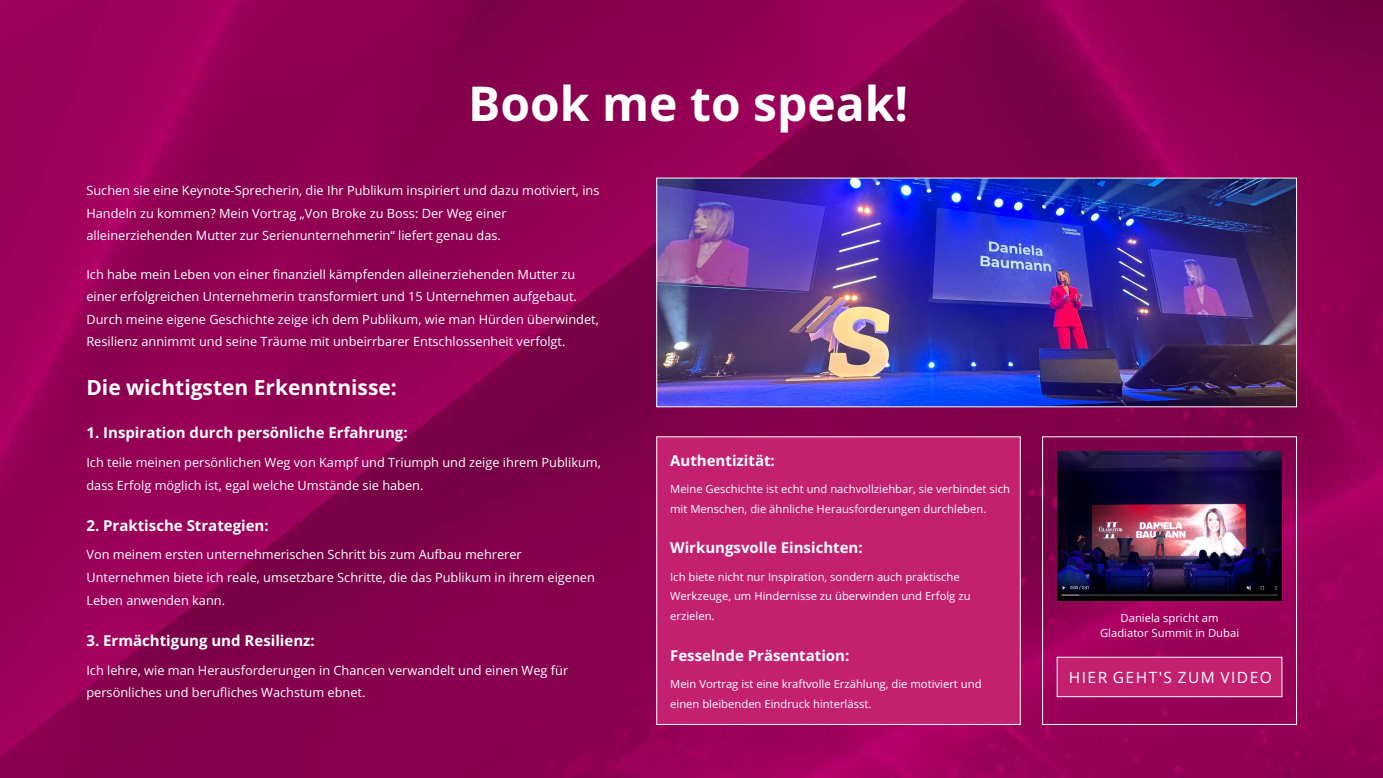
<style>
.page{position:relative;width:1383px;height:778px;background:#fff}
.page>*{position:absolute;margin:0;border:0;box-sizing:border-box;transform-origin:0 0}
.t1{font:700 48px "Open Sans";color:#fff}
.t2{font:700 21px "Open Sans";color:#fff}
.t3{font:15.6px "Open Sans";letter-spacing:.095em;color:#fff}
.t4{font:700 15px "Open Sans";color:#fff}
.t5{font:12.75px/22.5px "Open Sans";color:#fff}
.t6{font:11.25px/20px "Open Sans";color:#fff}
</style>
<div class="page">
<img style="left:0;top:0;width:1382px;height:778px">
<img style="left:658px;top:180px;width:636px;height:225px">
<div style="left:656px;top:436px;width:365px;height:289px;background:#c32170"></div>
<img style="left:1057px;top:451px;width:224px;height:150px">
<div style="left:1042px;top:436px;width:254px;height:289px;border:1px solid #fff"></div>
<div style="left:1057px;top:657px;width:224px;height:39px;background:#c32170"></div>
<div style="left:1057px;top:657px;width:225px;height:39px;border:1px solid #fff"></div>
<h1 class="t1" style="left:468px;top:84px;width:442px">Book me to speak!</h1>
<p class="t5" style="left:86px;top:181px;width:514px">Suchen sie eine Keynote-Sprecherin, die Ihr Publikum inspiriert und dazu motiviert, ins<br>Handeln zu kommen? Mein Vortrag „Von Broke zu Boss: Der Weg einer alleinerziehenden Mutter zur Serienunternehmerin“ liefert genau das.</p>
<p class="t5" style="left:86px;top:264px;width:514px">Ich habe mein Leben von einer finanziell kämpfenden alleinerziehenden Mutter zu einer erfolgreichen Unternehmerin transformiert und 15 Unternehmen aufgebaut.<br>Durch meine eigene Geschichte zeige ich dem Publikum, wie man Hürden überwindet, Resilienz annimmt und seine Träume mit unbeirrbarer Entschlossenheit verfolgt.</p>
<h2 class="t2" style="left:86px;top:378px;width:312px">Die wichtigsten Erkenntnisse:</h2>
<p class="t4" style="left:86px;top:426px;width:323px">1. Inspiration durch persönliche Erfahrung:</p>
<p class="t5" style="left:86px;top:452px;width:516px">Ich teile meinen persönlichen Weg von Kampf und Triumph und zeige ihrem Publikum, dass Erfolg möglich ist, egal welche Umstände sie haben.</p>
<p class="t4" style="left:86px;top:519px;width:184px">2. Praktische Strategien:</p>
<p class="t5" style="left:86px;top:545px;width:510px">Von meinem ersten unternehmerischen Schritt bis zum Aufbau mehrerer<br>Unternehmen biete ich reale, umsetzbare Schritte, die das Publikum in ihrem eigenen<br>Leben anwenden kann.</p>
<p class="t4" style="left:86px;top:634px;width:230px">3. Ermächtigung und Resilienz:</p>
<p class="t5" style="left:86px;top:660px;width:483px">Ich lehre, wie man Herausforderungen in Chancen verwandelt und einen Weg für persönliches und berufliches Wachstum ebnet.</p>
<p class="t4" style="left:670px;top:454px;width:106px">Authentizität:</p>
<p class="t6" style="left:670px;top:480px;width:341px">Meine Geschichte ist echt und nachvollziehbar, sie verbindet sich mit Menschen, die ähnliche Herausforderungen durchleben.</p>
<p class="t4" style="left:670px;top:542px;width:194px">Wirkungsvolle Einsichten:</p>
<p class="t6" style="left:670px;top:567px;width:302px">Ich biete nicht nur Inspiration, sondern auch praktische<br>Werkzeuge, um Hindernisse zu überwinden und Erfolg zu erzielen.</p>
<p class="t4" style="left:670px;top:649px;width:181px">Fesselnde Präsentation:</p>
<p class="t6" style="left:670px;top:675px;width:313px">Mein Vortrag ist eine kraftvolle Erzählung, die motiviert und einen bleibenden Eindruck hinterlässt.</p>
<p class="t6" style="left:1100px;top:612px;width:141px;line-height:14.4px;text-align:center">Daniela spricht am<br>Gladiator Summit in Dubai</p>
<p class="t3" style="left:1068px;top:670px;width:205px">HIER GEHT'S ZUM VIDEO</p>
</div>
